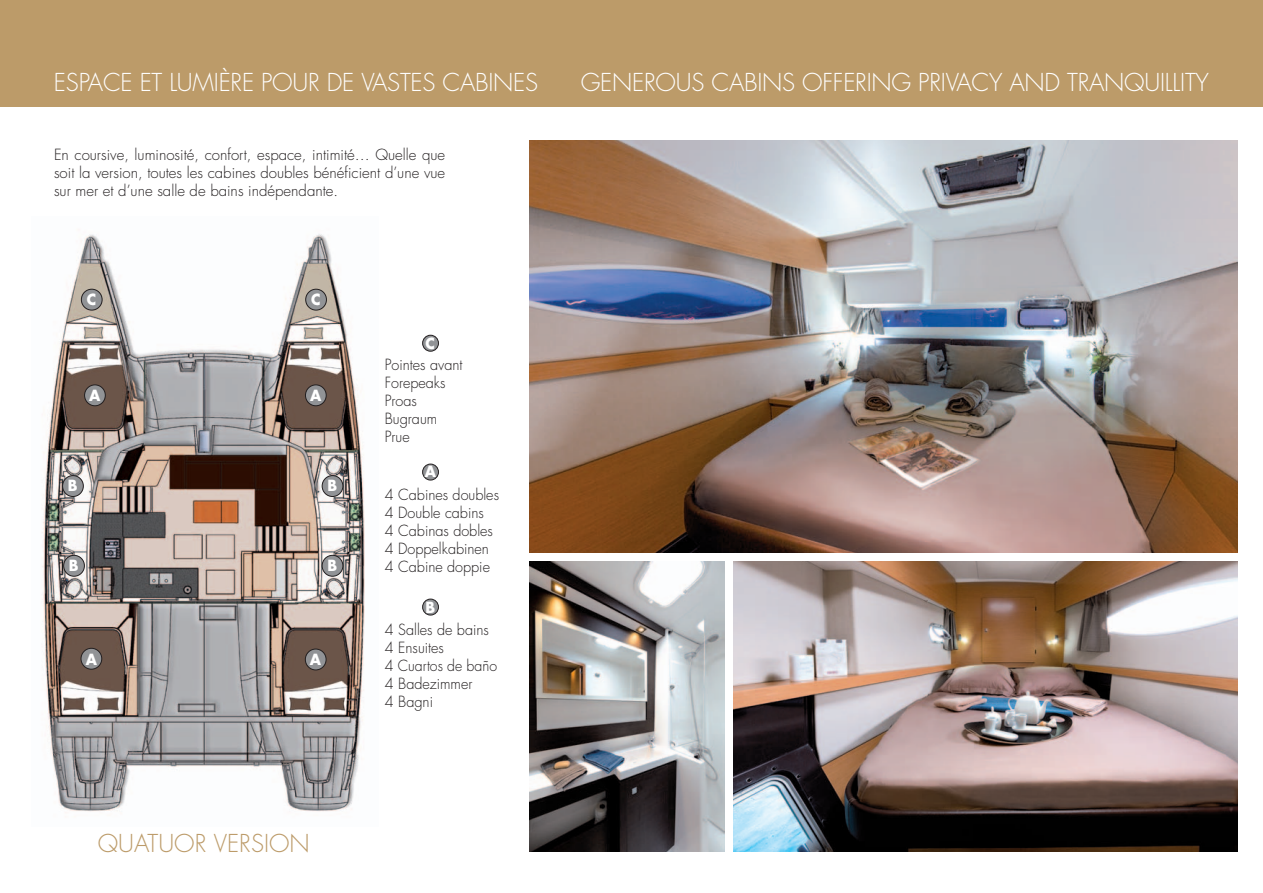
<style>
.page{position:relative;width:1263px;height:893px;background:#fff}
.page>*{position:absolute;margin:0;border:0;box-sizing:border-box;transform-origin:0 0}
.t1{font:300 24px "Futura";letter-spacing:-.01em;color:#fff}
.t2{font:300 24px "Futura";letter-spacing:.06em;color:#bc9b69}
.t3{font:300 15px/18px "Futura";color:#231f20;scale:.96 1}
.t4{font:300 15px/18px "Futura";color:#231f20;text-align:justify}
.t5{font:700 15px "Futura";color:#fff;scale:.96 1}
</style>
<div class="page">
<div style="left:0;top:0;width:1263px;height:106px;background:#bc9b69"></div>
<img style="left:529px;top:140px;width:708px;height:413px">
<img style="left:733px;top:561px;width:504px;height:290px">
<img style="left:529px;top:561px;width:195px;height:290px">
<img style="left:42px;top:234px;width:323px;height:578px">
<div style="left:85px;top:385px;width:20px;height:21px;background:#919396;border-radius:50%"></div>
<div style="left:84px;top:384px;width:22px;height:22px;border:1px solid #231f20;border-radius:50%"></div>
<div style="left:81px;top:648px;width:21px;height:21px;background:#919396;border-radius:50%"></div>
<div style="left:81px;top:648px;width:21px;height:22px;border:1px solid #231f20;border-radius:50%"></div>
<div style="left:305px;top:649px;width:21px;height:21px;background:#919396;border-radius:50%"></div>
<div style="left:305px;top:649px;width:21px;height:21px;border:1px solid #231f20;border-radius:50%"></div>
<div style="left:305px;top:385px;width:21px;height:21px;background:#919396;border-radius:50%"></div>
<div style="left:305px;top:384px;width:22px;height:22px;border:1px solid #231f20;border-radius:50%"></div>
<div style="left:81px;top:289px;width:21px;height:21px;background:#919396;border-radius:50%"></div>
<div style="left:81px;top:289px;width:21px;height:21px;border:1px solid #231f20;border-radius:50%"></div>
<div style="left:306px;top:289px;width:20px;height:21px;background:#919396;border-radius:50%"></div>
<div style="left:305px;top:289px;width:22px;height:21px;border:1px solid #231f20;border-radius:50%"></div>
<div style="left:322px;top:555px;width:21px;height:21px;background:#919396;border-radius:50%"></div>
<div style="left:322px;top:555px;width:21px;height:22px;border:1px solid #231f20;border-radius:50%"></div>
<div style="left:322px;top:476px;width:21px;height:20px;background:#919396;border-radius:50%"></div>
<div style="left:322px;top:475px;width:21px;height:22px;border:1px solid #231f20;border-radius:50%"></div>
<div style="left:64px;top:555px;width:20px;height:21px;background:#919396;border-radius:50%"></div>
<div style="left:63px;top:555px;width:22px;height:22px;border:1px solid #231f20;border-radius:50%"></div>
<div style="left:63px;top:476px;width:20px;height:20px;background:#919396;border-radius:50%"></div>
<div style="left:62px;top:475px;width:22px;height:22px;border:1px solid #231f20;border-radius:50%"></div>
<div style="left:423px;top:335px;width:15px;height:16px;background:#919396;border-radius:50%"></div>
<div style="left:422px;top:335px;width:17px;height:17px;border:1px solid #231f20;border-radius:50%"></div>
<div style="left:423px;top:464px;width:15px;height:16px;background:#919396;border-radius:50%"></div>
<div style="left:422px;top:464px;width:17px;height:16px;border:1px solid #231f20;border-radius:50%"></div>
<div style="left:423px;top:599px;width:15px;height:16px;background:#919396;border-radius:50%"></div>
<div style="left:422px;top:599px;width:17px;height:16px;border:1px solid #231f20;border-radius:50%"></div>
<h1 class="t1" style="left:54px;top:68px;width:50px">ESPACE</h1>
<h1 class="t1" style="left:140px;top:68px;width:419px">ET LUMI èRE POUR DE VASTES CABINES GENERO</h1>
<h1 class="t1" style="left:676px;top:68px;width:141px">US CABINS OFFERING</h1>
<h1 class="t1" style="left:918px;top:68px;width:55px">PRIVACY</h1>
<h1 class="t1" style="left:1009px;top:68px;width:73px">AN D TRAN</h1>
<h1 class="t1" style="left:1124px;top:68px;width:45px">QUILLITY</h1>
<p class="t4" style="left:54px;top:146px;width:393px">En coursive, luminosité, confort, espace, intimité… Quelle que soit la version, toutes les cabines doubles bénéficient d’une vue sur mer et d’une salle de bains indépendante.</p>
<p class="t5" style="left:87px;top:289px;width:11px">C</p>
<p class="t5" style="left:311px;top:289px;width:11px">C</p>
<p class="t5" style="left:89px;top:385px;width:13px">A</p>
<p class="t5" style="left:68px;top:476px;width:12px">B</p>
<p class="t5" style="left:69px;top:555px;width:12px">B</p>
<p class="t5" style="left:310px;top:385px;width:13px">A</p>
<p class="t5" style="left:327px;top:476px;width:12px">B</p>
<p class="t5" style="left:327px;top:555px;width:12px">B</p>
<p class="t5" style="left:86px;top:649px;width:13px">A</p>
<p class="t5" style="left:310px;top:649px;width:13px">A</p>
<p class="t5" style="left:426px;top:333px;width:11px">C</p>
<p class="t3" style="left:385px;top:356px;width:82px">Pointes avant<br>Forepeaks<br>Proas<br>Bugraum<br>Prue</p>
<p class="t5" style="left:425px;top:462px;width:13px">A</p>
<p class="t3" style="left:385px;top:485px;width:120px">4 Cabines doubles<br>4 Double cabins<br>4 Cabinas dobles<br>4 Doppelkabinen<br>4 Cabine doppie</p>
<p class="t5" style="left:425px;top:597px;width:12px">B</p>
<p class="t3" style="left:385px;top:620px;width:118px">4 Salles de bains<br>4 Ensuites<br>4 Cuartos de baño<br>4 Badezimmer<br>4 Bagni</p>
<h1 class="t2" style="left:98px;top:828px;width:214px">Quatuor version</h1>
</div>
